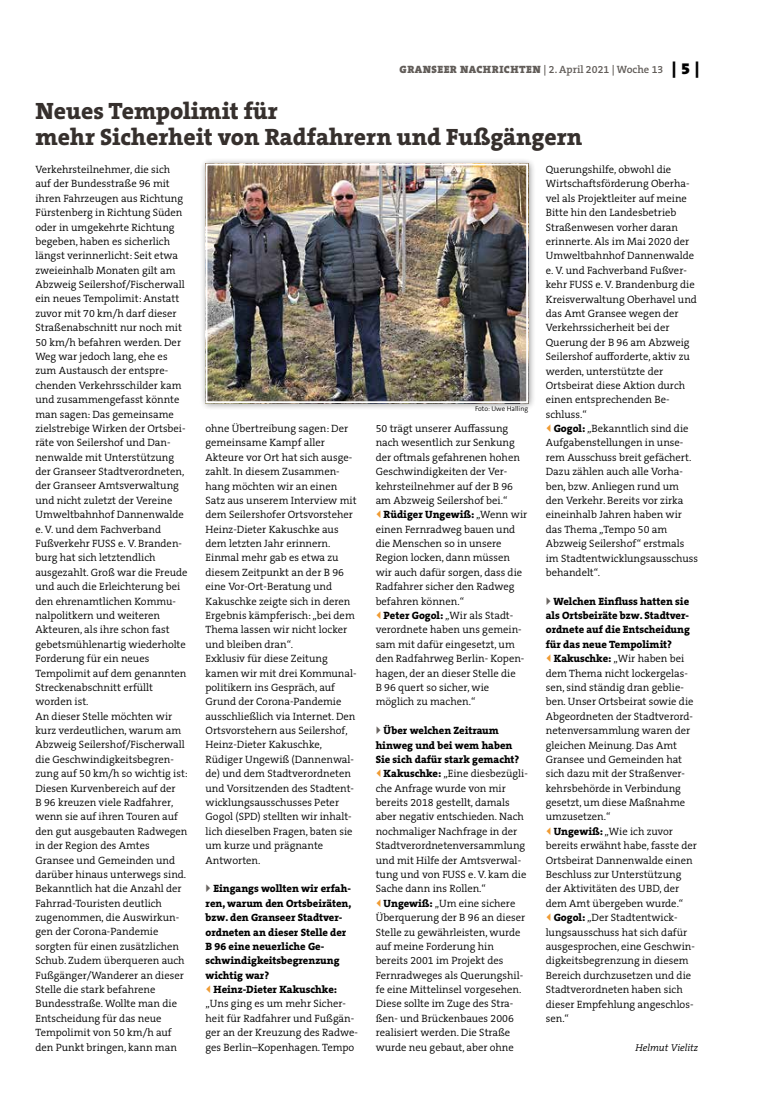
<style>
.page{position:relative;width:762px;height:1117px;background:#fff}
.page>*{position:absolute;margin:0;border:0;box-sizing:border-box;transform-origin:0 0}
.t1{font:800 23.75px/26.2px "The Serif B W8";color:#36302d}
.t2{font:300 10.62px/14.4px "The Serif B W4";color:#000}
.t3{font:800 10.62px/14.4px "The Serif B W8";color:#000}
.t4{font:600 10.62px "The Serif B W6";color:#615c58}
.t5{font:italic 300 10px "The Serif B W4";color:#000}
.t6{font:300 6.88px "The Sans B W4";color:#000}
.s1{font-family:"The Serif B W9";font-weight:900}
.s2{font-family:"The Serif B W9";font-weight:900;font-size:16.25px;color:#000}
.s3{font-family:"The Serif B W8";font-weight:800}
.s4{font-family:"The Serif B W4";font-weight:300}
</style>
<div class="page">
<div style="left:200px;top:158px;width:336px;height:253px;background:#000;opacity:.45"></div>
<img style="left:209px;top:166px;width:316px;height:234px">
<div style="left:206px;top:163px;width:322px;height:240px;border:2px solid #fff"></div>
<p class="t4" style="left:399px;top:63px;width:301px"><span class="s1">GRANSEER NACHRICHTEN</span> | 2. April 2021 | Woche 13 <span class="s2">| 5 |</span></p>
<h1 class="t1" style="left:35px;top:97px;width:548px">Neues Tempolimit für<br>mehr Sicherheit von Radfahrern und Fußgängern</h1>
<p class="t2" style="left:35px;top:162px;width:154px">Verkehrsteilnehmer, die sich auf der Bundesstraße 96 mit ihren Fahrzeugen aus Richtung<br>Fürstenberg in Richtung Süden oder in umgekehrte Richtung begeben, haben es sicherlich längst verinnerlicht: Seit etwa zweieinhalb Monaten gilt am<br>Abzweig Seilershof/Fischerwall ein neues Tempolimit: Anstatt zuvor mit 70 km/h darf dieser<br>Straßenabschnitt nur noch mit<br>50 km/h befahren werden. Der<br>Weg war jedoch lang, ehe es zum Austausch der entspre&shy;chenden Verkehrsschilder kam und zusammengefasst könnte man sagen: Das gemeinsame zielstrebige Wirken der Ortsbei&shy;räte von Seilershof und Dan&shy;nenwalde mit Unterstützung der Granseer Stadtverordneten, der Granseer Amtsverwaltung und nicht zuletzt der Vereine<br>Umweltbahnhof Dannenwalde e. V. und dem Fachverband<br>Fußverkehr FUSS e. V. Branden&shy;burg hat sich letztendlich ausgezahlt. Groß war die Freude und auch die Erleichterung bei den ehrenamtlichen Kommu&shy;nalpolitkern und weiteren<br>Akteuren, als ihre schon fast gebetsmühlenartig wiederholte<br>Forderung für ein neues<br>Tempolimit auf dem genannten<br>Streckenabschnitt erfüllt worden ist.<br>An dieser Stelle möchten wir kurz verdeutlichen, warum am<br>Abzweig Seilershof/Fischerwall die Geschwindigkeitsbegren&shy;zung auf 50 km/h so wichtig ist:<br>Diesen Kurvenbereich auf der<br>B 96 kreuzen viele Radfahrer, wenn sie auf ihren Touren auf den gut ausgebauten Radwegen in der Region des Amtes<br>Gransee und Gemeinden und darüber hinaus unterwegs sind.<br>Bekanntlich hat die Anzahl der<br>Fahrrad-Touristen deutlich zugenommen, die Auswirkun&shy;gen der Corona-Pandemie sorgten für einen zusätzlichen<br>Schub. Zudem überqueren auch<br>Fußgänger/Wanderer an dieser<br>Stelle die stark befahrene<br>Bundesstraße. Wollte man die<br>Entscheidung für das neue<br>Tempolimit von 50 km/h auf den Punkt bringen, kann man</p>
<p class="t2" style="left:546px;top:162px;width:153px">Querungshilfe, obwohl die<br>Wirtschaftsförderung Oberha&shy;vel als Projektleiter auf meine<br>Bitte hin den Landesbetrieb<br>Straßenwesen vorher daran erinnerte. Als im Mai 2020 der<br>Umweltbahnhof Dannenwalde e. V. und Fachverband Fußver&shy;kehr FUSS e. V. Brandenburg die<br>Kreisverwaltung Oberhavel und das Amt Gransee wegen der<br>Verkehrssicherheit bei der<br>Querung der B 96 am Abzweig<br>Seilershof aufforderte, aktiv zu werden, unterstützte der<br>Ortsbeirat diese Aktion durch einen entsprechenden Be&shy;schluss.“</p>
<p class="t2" style="left:546px;top:421px;width:154px;text-indent:8px"><span class="s3">Gogol:</span> „Bekanntlich sind die<br>Aufgabenstellungen in unse&shy;rem Ausschuss breit gefächert.<br>Dazu zählen auch alle Vorha&shy;ben, bzw. Anliegen rund um den Verkehr. Bereits vor zirka eineinhalb Jahren haben wir das Thema „Tempo 50 am<br>Abzweig Seilershof“ erstmals im Stadtentwicklungsausschuss behandelt“.</p>
<p class="t3" style="left:546px;top:593px;width:146px;text-align:justify;text-indent:8px">Welchen Einfluss hatten sie als Ortsbeiräte bzw. Stadtver&shy;ordnete auf die Entscheidung für das neue Tempolimit?</p>
<p class="t2" style="left:554px;top:651px;width:132px"><span class="s3">Kakuschke:</span> „Wir haben bei</p>
<p class="t2" style="left:546px;top:665px;width:144px">dem Thema nicht lockergelas-</p>
<p class="t2" style="left:546px;top:680px;width:140px">sen, sind ständig dran geblie-</p>
<p class="t2" style="left:546px;top:694px;width:149px">ben. Unser Ortsbeirat sowie die</p>
<p class="t2" style="left:546px;top:709px;width:149px">Abgeordneten der Stadtverord-</p>
<p class="t2" style="left:546px;top:723px;width:146px">netenversammlung waren der</p>
<p class="t2" style="left:546px;top:737px;width:133px">gleichen Meinung. Das Amt</p>
<p class="t2" style="left:546px;top:752px;width:138px">Gransee und Gemeinden hat</p>
<p class="t2" style="left:546px;top:766px;width:141px">sich dazu mit der Straßenver-</p>
<p class="t2" style="left:546px;top:780px;width:137px">kehrsbehörde in Verbindung</p>
<p class="t2" style="left:546px;top:795px;width:141px">gesetzt, um diese Maßnahme</p>
<p class="t2" style="left:546px;top:809px;width:66px">umzusetzen.“</p>
<p class="t2" style="left:554px;top:824px;width:121px"><span class="s3">Ungewiß:</span> „Wie ich zuvor</p>
<p class="t2" style="left:546px;top:838px;width:153px">bereits erwähnt habe, fasste der</p>
<p class="t2" style="left:546px;top:852px;width:148px">Ortsbeirat Dannenwalde einen</p>
<p class="t2" style="left:546px;top:867px;width:137px">Beschluss zur Unterstützung</p>
<p class="t2" style="left:546px;top:881px;width:135px">der Aktivitäten des UBD, der</p>
<p class="t2" style="left:546px;top:895px;width:139px">dem Amt übergeben wurde.“</p>
<p class="t2" style="left:554px;top:910px;width:125px"><span class="s3">Gogol:</span> „Der Stadtentwick-</p>
<p class="t2" style="left:546px;top:924px;width:143px">lungsausschuss hat sich dafür</p>
<p class="t2" style="left:546px;top:939px;width:151px">ausgesprochen, eine Geschwin-</p>
<p class="t2" style="left:546px;top:953px;width:144px">digkeitsbegrenzung in diesem</p>
<p class="t2" style="left:546px;top:967px;width:147px">Bereich durchzusetzen und die</p>
<p class="t2" style="left:546px;top:982px;width:138px">Stadtverordneten haben sich</p>
<p class="t2" style="left:546px;top:996px;width:149px">dieser Empfehlung angeschlos-</p>
<p class="t2" style="left:546px;top:1010px;width:25px">sen.“</p>
<p class="t5" style="left:635px;top:1040px;width:64px">Helmut Vielitz</p>
<p class="t6" style="left:475px;top:404px;width:55px">Foto: Uwe Halling</p>
<p class="t2" style="left:206px;top:421px;width:153px">ohne Übertreibung sagen: Der gemeinsame Kampf aller<br>Akteure vor Ort hat sich ausge&shy;zahlt. In diesem Zusammen&shy;hang möchten wir an einen<br>Satz aus unserem Interview mit dem Seilershofer Ortsvorsteher<br>Heinz-Dieter Kakuschke aus dem letzten Jahr erinnern.<br>Einmal mehr gab es etwa zu diesem Zeitpunkt an der B 96 eine Vor-Ort-Beratung und<br>Kakuschke zeigte sich in deren<br>Ergebnis kämpferisch: „bei dem<br>Thema lassen wir nicht locker und bleiben dran“.<br>Exklusiv für diese Zeitung kamen wir mit drei Kommunal&shy;politikern ins Gespräch, auf<br>Grund der Corona-Pandemie ausschließlich via Internet. Den<br>Ortsvorstehern aus Seilershof,<br>Heinz-Dieter Kakuschke,<br>Rüdiger Ungewiß (Dannenwal&shy;de) und dem Stadtverordneten und Vorsitzenden des Stadtent&shy;wicklungsausschusses Peter<br>Gogol (SPD) stellten wir inhalt&shy;lich dieselben Fragen, baten sie um kurze und prägnante<br>Antworten.</p>
<p class="t3" style="left:206px;top:881px;width:147px;text-indent:8px">Eingangs wollten wir erfah&shy;ren, warum den Ortsbeiräten, bzw. den Granseer Stadtver&shy;ordneten an dieser Stelle der<br>B 96 eine neuerliche Ge&shy;schwindigkeitsbegrenzung wichtig war?</p>
<p class="t3" style="left:213px;top:981px;width:125px">Heinz-Dieter Kakuschke:</p>
<p class="t2" style="left:206px;top:996px;width:154px">„Uns ging es um mehr Sicher&shy;heit für Radfahrer und Fußgän&shy;ger an der Kreuzung des Radwe&shy;ges Berlin–Kopenhagen. Tempo</p>
<p class="t2" style="left:376px;top:421px;width:146px">50 trägt unserer Auffassung nach wesentlich zur Senkung der oftmals gefahrenen hohen<br>Geschwindigkeiten der Ver&shy;kehrsteilnehmer auf der B 96 am Abzweig Seilershof bei.“</p>
<p class="t3" style="left:384px;top:507px;width:145px">Rüdiger Ungewiß: <span class="s4">„Wenn wir</span></p>
<p class="t2" style="left:376px;top:522px;width:148px">einen Fernradweg bauen und die Menschen so in unsere<br>Region locken, dann müssen wir auch dafür sorgen, dass die<br>Radfahrer sicher den Radweg befahren können.“</p>
<p class="t2" style="left:376px;top:608px;width:150px;text-indent:8px"><span class="s3">Peter Gogol:</span> „Wir als Stadt&shy;verordnete haben uns gemein&shy;sam mit dafür eingesetzt, um den Radfahrweg Berlin- Kopen&shy;hagen, der an dieser Stelle die<br>B 96 quert so sicher, wie möglich zu machen.“</p>
<p class="t3" style="left:376px;top:723px;width:145px;text-indent:8px">Über welchen Zeitraum hinweg und bei wem haben<br>Sie sich dafür stark gemacht?</p>
<p class="t2" style="left:376px;top:766px;width:154px;text-indent:8px"><span class="s3">Kakuschke:</span> „Eine diesbezügli&shy;che Anfrage wurde von mir bereits 2018 gestellt, damals aber negativ entschieden. Nach nochmaliger Nachfrage in der<br>Stadtverordnetenversammlung und mit Hilfe der Amtsverwal&shy;tung und von FUSS e. V. kam die<br>Sache dann ins Rollen.“</p>
<p class="t2" style="left:376px;top:895px;width:151px;text-indent:8px"><span class="s3">Ungewiß:</span> „Um eine sichere<br>Überquerung der B 96 an dieser<br>Stelle zu gewährleisten, wurde auf meine Forderung hin bereits 2001 im Projekt des<br>Fernradweges als Querungshil&shy;fe eine Mittelinsel vorgesehen.<br>Diese sollte im Zuge des Stra&shy;ßen- und Brückenbaues 2006 realisiert werden. Die Straße wurde neu gebaut, aber ohne</p>
</div>
